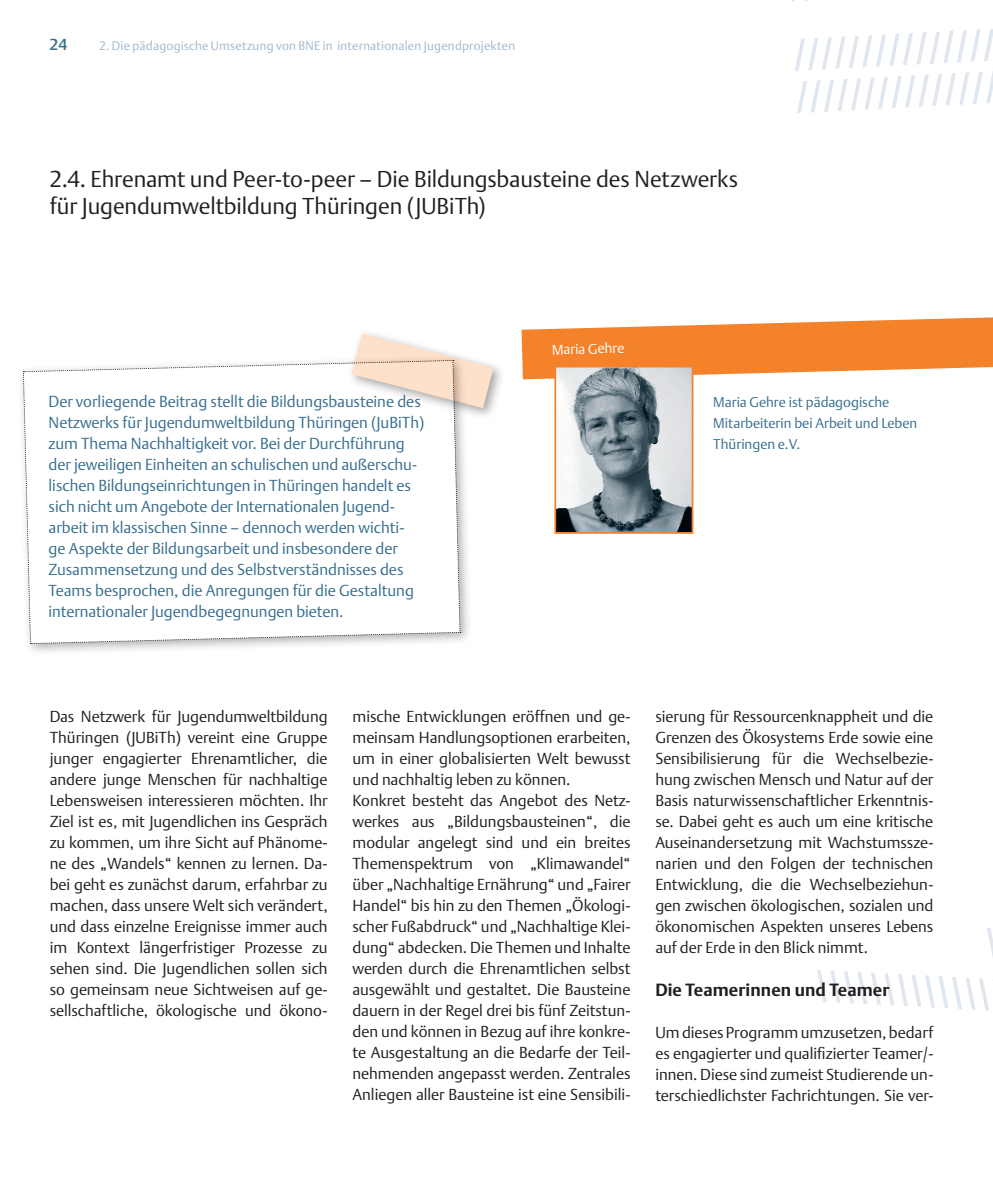
<style>
.page{position:relative;width:993px;height:1191px;background:#fff}
.page>*{position:absolute;margin:0;border:0;box-sizing:border-box;transform-origin:0 0}
.t1{font:300 22.75px/27.3px "DTL Argo T";letter-spacing:-.005em;color:#231f20}
.t2{font:700 17.5px "DTL Argo T";letter-spacing:.005em;color:#231f20}
.t3{font:300 15.75px/21px "DTL Argo T";color:#231f20;text-align:justify}
.t4{font:300 15.75px/21px "DTL Argo T";color:#386e8f}
.t5{font:500 15.75px "DTL Argo T";color:#386e8f}
.t6{font:300 14px/21px "DTL Argo T";color:#386e8f}
.t7{font:300 14px "DTL Argo T";color:#fff}
.t8{font:300 12.25px "DTL Argo T";letter-spacing:.015em;color:#a1b8cd}
</style>
<div class="page">
<svg style="left:817px;top:928px;width:175px;height:83px"></svg>
<svg style="left:791px;top:0;width:201px;height:113px"></svg>
<svg style="left:521px;top:317px;width:471px;height:62px"></svg>
<div style="left:17px;top:354px;width:456px;height:302px;background:#231f20;opacity:.35"></div>
<div style="left:346px;top:328px;width:159px;height:92px;background:#231f20;opacity:.4"></div>
<svg style="left:23px;top:333px;width:470px;height:311px"></svg>
<img style="left:557px;top:369px;width:133px;height:162px">
<div style="left:554px;top:366px;width:139px;height:168px;border:2px solid #f4822b"></div>
<p class="t5" style="left:50px;top:35px;width:19px">24</p>
<p class="t8" style="left:99px;top:39px;width:417px">2. Die pädagogische Umsetzung von BNE in internationalen Jugendprojekten</p>
<h1 class="t1" style="left:50px;top:165px;width:690px">2.4. Ehrenamt und Peer-to-peer – Die Bildungsbausteine des Netzwerks für Jugendumweltbildung Thüringen (JUBiTh)</h1>
<p class="t4" style="left:49px;top:391px;width:377px">Der vorliegende Beitrag stellt die Bildungsbausteine des Netzwerks für Jugendumweltbildung Thüringen (JuBiTh) zum Thema Nachhaltigkeit vor. Bei der Durchführung der jeweiligen Einheiten an schulischen und außerschu&shy;lischen Bildungseinrichtungen in Thüringen handelt es sich nicht um Angebote der Internationalen Jugend&shy;arbeit im klassischen Sinne – dennoch werden wichti&shy;ge Aspekte der Bildungsarbeit und insbesondere der Zusammensetzung und des Selbstverständnisses des Teams besprochen, die Anregungen für die Gestaltung internationaler Jugendbegegnungen bieten.</p>
<p class="t7" style="left:551px;top:341px;width:74px;rotate:-1deg">Maria Gehre</p>
<p class="t6" style="left:713px;top:392px;width:205px">Maria Gehre ist pädagogische<br>Mitarbeiterin bei Arbeit und Leben<br>Thüringen e.V.</p>
<p class="t3" style="left:50px;top:706px;width:279px">Das Netzwerk für Jugendumweltbildung Thüringen (JUBiTh) vereint eine Gruppe junger engagierter Ehrenamtlicher, die andere junge Menschen für nachhaltige Lebensweisen interessieren möchten. Ihr Ziel ist es, mit Jugendlichen ins Gespräch zu kommen, um ihre Sicht auf Phänome&shy;ne des „Wandels“ kennen zu lernen. Da&shy;bei geht es zunächst darum, erfahrbar zu machen, dass unsere Welt sich verändert, und dass einzelne Ereignisse immer auch im Kontext längerfristiger Prozesse zu sehen sind. Die Jugendlichen sollen sich so gemeinsam neue Sichtweisen auf ge&shy;sellschaftliche, ökologische und ökono-</p>
<p class="t3" style="left:352px;top:706px;width:279px;text-align:left">mische Entwicklungen eröffnen und ge&shy;meinsam Handlungsoptionen erarbeiten, um in einer globalisierten Welt bewusst und nachhaltig leben zu können.<br>Konkret besteht das Angebot des Netz&shy;werkes aus „Bildungsbausteinen“, die modular angelegt sind und ein breites Themenspektrum von „Klimawandel“ über „Nachhaltige Ernährung“ und „Fairer Handel“ bis hin zu den Themen „Ökologi&shy;scher Fußabdruck“ und „Nachhaltige Klei&shy;dung“ abdecken. Die Themen und Inhalte werden durch die Ehrenamtlichen selbst ausgewählt und gestaltet. Die Bausteine dauern in der Regel drei bis fünf Zeitstun&shy;den und können in Bezug auf ihre konkre&shy;te Ausgestaltung an die Bedarfe der Teil&shy;nehmenden angepasst werden. Zentrales Anliegen aller Bausteine ist eine Sensibili-</p>
<p class="t3" style="left:655px;top:706px;width:279px">sierung für Ressourcenknappheit und die Grenzen des Ökosystems Erde sowie eine Sensibilisierung für die Wechselbezie&shy;hung zwischen Mensch und Natur auf der Basis naturwissenschaftlicher Erkenntnis&shy;se. Dabei geht es auch um eine kritische Auseinandersetzung mit Wachstumssze&shy;narien und den Folgen der technischen Entwicklung, die die Wechselbeziehun&shy;gen zwischen ökologischen, sozialen und ökonomischen Aspekten unseres Lebens auf der Erde in den Blick nimmt.</p>
<p class="t2" style="left:655px;top:979px;width:235px">Die Teamerinnen und Teamer</p>
<p class="t3" style="left:655px;top:1021px;width:279px">Um dieses Programm umzusetzen, bedarf es engagierter und qualifizierter Teamer/- innen. Diese sind zumeist Studierende un&shy;terschiedlichster Fachrichtungen. Sie ver-</p>
</div>
